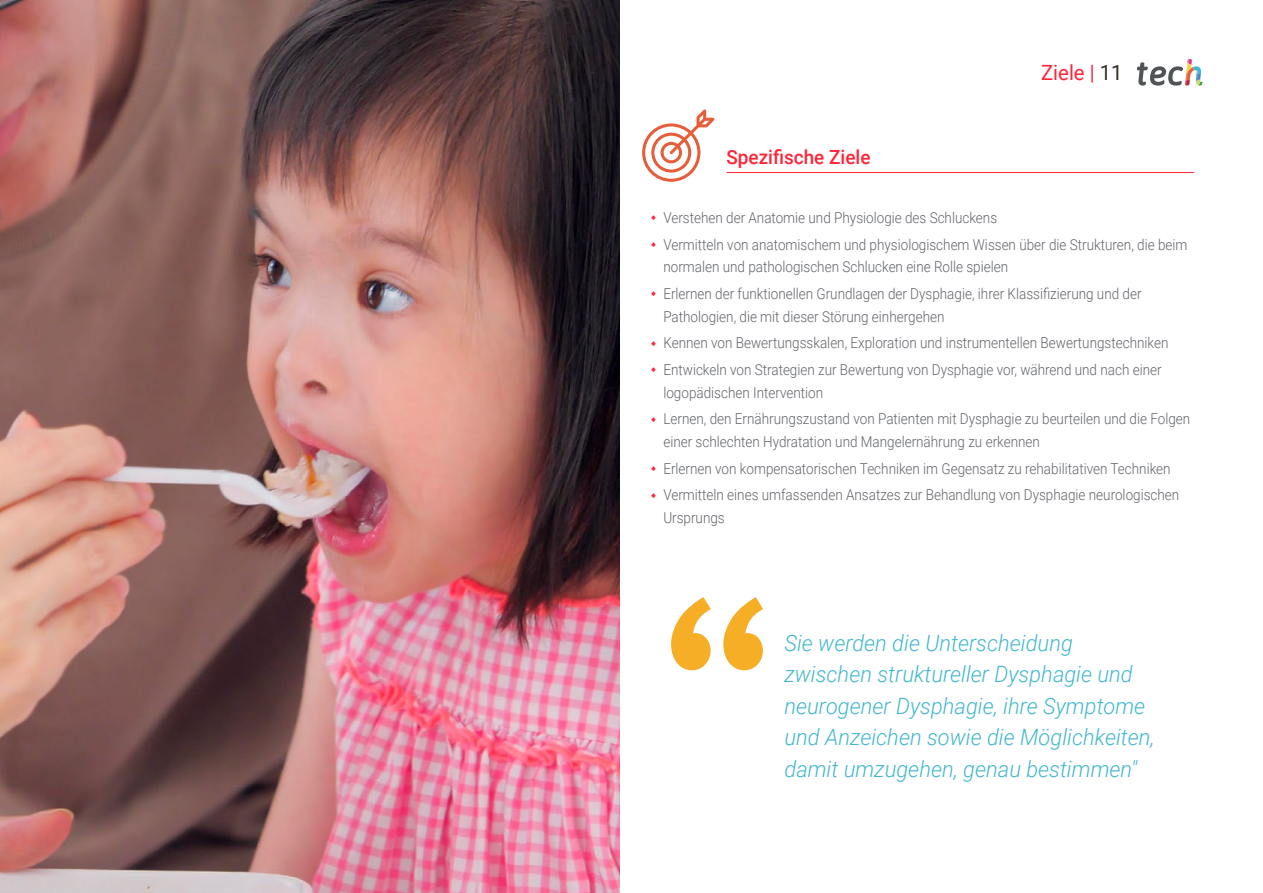
<style>
.page{position:relative;width:1263px;height:893px;background:#fff}
.page>*{position:absolute;margin:0;border:0;box-sizing:border-box;transform-origin:0 0}
.t1{font:italic 300 22.5px/31.5px "Roboto";color:#43b7cf}
.t2{font:21px "Roboto";color:#ff2438}
.t3{font:500 19.5px "Roboto";color:#ff2438}
.t4{font:300 15px/26.7px "Roboto";color:#61646a;scale:.9 1}
.s1{color:#312e20}
</style>
<div class="page">
<svg style="left:671px;top:597px;width:92px;height:73px"></svg>
<hr style="left:726px;top:172px;width:468px;height:1px;background:#ff2438">
<svg style="left:642px;top:109px;width:72px;height:73px"></svg>
<img style="left:0;top:0;width:620px;height:893px">
<svg style="left:1137px;top:59px;width:65px;height:27px"></svg>
<h3 class="t3" style="left:726px;top:144px;width:145px">Spezifische Ziele</h3>
<h2 class="t2" style="left:1041px;top:57px;width:83px">Ziele | <span class="s1">11</span></h2>
<p class="t4" style="left:663px;top:204px;width:584px">Verstehen der Anatomie und Physiologie des Schluckens<br>Vermitteln von anatomischem und physiologischem Wissen über die Strukturen, die beim</p>
<p class="t4" style="left:663px;top:253px;width:533px">normalen und pathologischen Schlucken eine Rolle spielen<br>Erlernen der funktionellen Grundlagen der Dysphagie, ihrer Klassifizierung und der</p>
<p class="t4" style="left:663px;top:302px;width:563px">Pathologien, die mit dieser Störung einhergehen<br>Kennen von Bewertungsskalen, Exploration und instrumentellen Bewertungstechniken<br>Entwickeln von Strategien zur Bewertung von Dysphagie vor, während und nach einer</p>
<p class="t4" style="left:663px;top:378px;width:587px">logopädischen Intervention<br>Lernen, den Ernährungszustand von Patienten mit Dysphagie zu beurteilen und die Folgen</p>
<p class="t4" style="left:663px;top:428px;width:575px">einer schlechten Hydratation und Mangelernährung zu erkennen<br>Erlernen von kompensatorischen Techniken im Gegensatz zu rehabilitativen Techniken<br>Vermitteln eines umfassenden Ansatzes zur Behandlung von Dysphagie neurologischen</p>
<p class="t4" style="left:663px;top:504px;width:70px">Ursprungs</p>
<h1 class="t1" style="left:784px;top:626px;width:372px">Sie werden die Unterscheidung zwischen struktureller Dysphagie und neurogener Dysphagie, ihre Symptome und Anzeichen sowie die Möglichkeiten, damit umzugehen, genau bestimmen"</h1>
</div>
